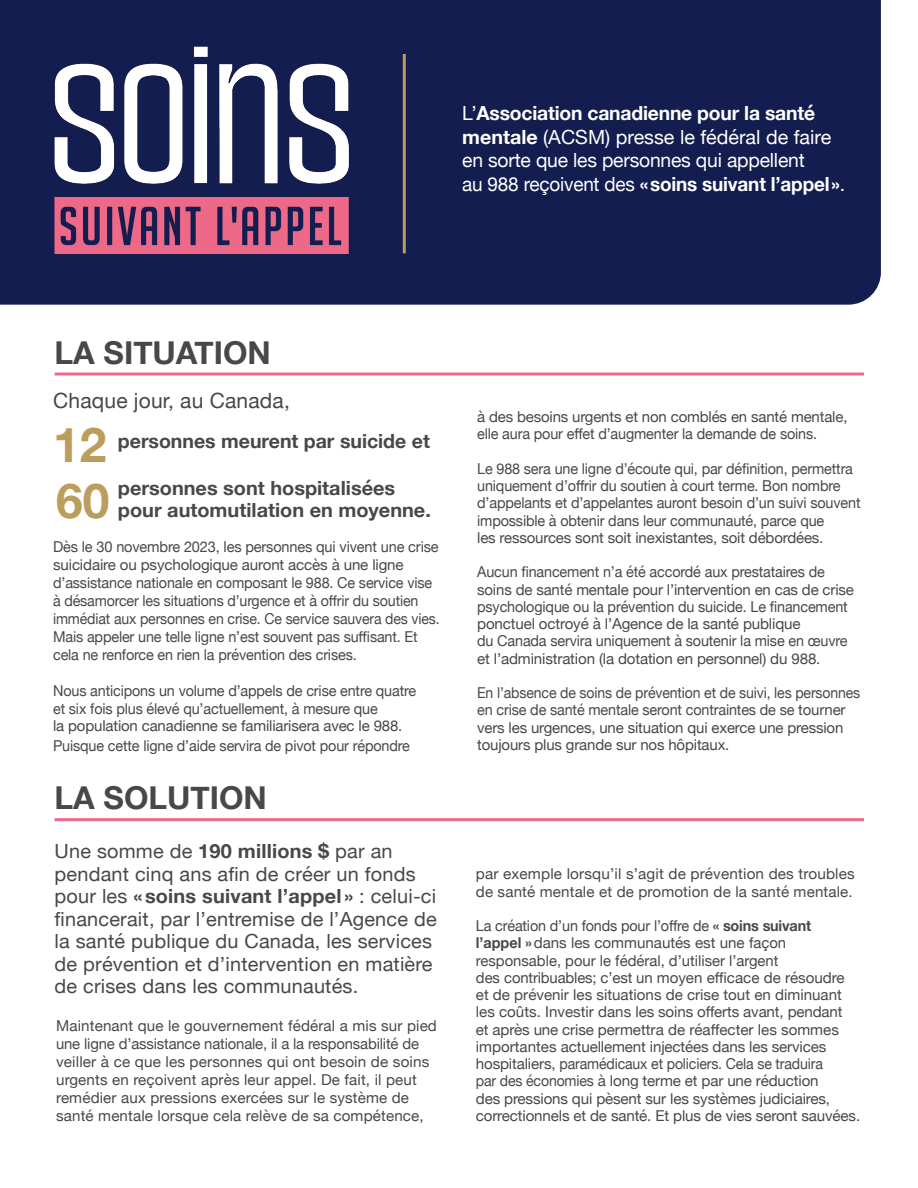
<style>
.page{position:relative;width:918px;height:1188px;background:#fff}
.page>*{position:absolute;margin:0;border:0;box-sizing:border-box;transform-origin:0 0}
.t1{font:700 48px "Helvetica Neue";color:#bb9d5c}
.t2{font:700 31.5px "Helvetica Neue";color:#46484a}
.t3{font:21px "Helvetica Neue";letter-spacing:.01em;color:#46484a}
.t4{font:19.5px/22.5px "Helvetica Neue";letter-spacing:.01em;color:#46484a}
.t5{font:19.5px/23.4px "Helvetica Neue";letter-spacing:-.01em;color:#fff}
.t6{font:700 19.5px/22.5px "Helvetica Neue";color:#46484a}
.t7{font:15px/17.2px "Helvetica Neue";letter-spacing:-.01em;color:#46484a;scale:.96 1}
.t8{font:15px/18px "Helvetica Neue";letter-spacing:-.01em;color:#46484a}
.t9{font:15px/18px "Helvetica Neue";letter-spacing:.01em;color:#46484a}
.t10{font:15px/17.2px "Helvetica Neue";letter-spacing:-.01em;color:#46484a;scale:.94 1}
.s1{font-weight:700}
</style>
<div class="page">
<div style="left:0;top:0;width:881px;height:305px;background:#131d4f"></div>
<img style="left:54px;top:43px;width:310px;height:211px">
<hr style="left:55px;top:373px;width:809px;height:3px;background:#ee6988">
<hr style="left:55px;top:818px;width:809px;height:3px;background:#ee6988">
<hr style="left:403px;top:54px;width:3px;height:199px;background:#bb9d5c">
<p class="t5" style="left:462px;top:103px;width:384px">L’<span class="s1">Association canadienne pour la santé mentale</span> (ACSM) presse le fédéral de faire en sorte que les personnes qui appellent<br>au 988 reçoivent des <span class="s1">«soins suivant l’appel»</span>.</p>
<p class="t2" style="left:55px;top:328px;width:218px">LA SITUATION</p>
<p class="t3" style="left:53px;top:386px;width:238px">Chaque jour, au Canada,</p>
<p class="t1" style="left:53px;top:407px;width:55px">12</p>
<p class="t1" style="left:56px;top:463px;width:55px">60</p>
<p class="t6" style="left:118px;top:430px;width:313px">personnes meurent par suicide et</p>
<p class="t6" style="left:118px;top:477px;width:315px">personnes sont hospitalisées pour automutilation en moyenne.</p>
<p class="t8" style="left:53px;top:539px;width:388px">Dès le 30 novembre 2023, les personnes qui vivent une crise suicidaire ou psychologique auront accès à une ligne d’assistance nationale en composant le 988. Ce service vise à désamorcer les situations d’urgence et à offrir du soutien immédiat aux personnes en crise. Ce service sauvera des vies.<br>Mais appeler une telle ligne n’est souvent pas suffisant. Et cela ne renforce en rien la prévention des crises.</p>
<p class="t7" style="left:53px;top:683px;width:380px;line-height:17.7px">Nous anticipons un volume d’appels de crise entre quatre et six fois plus élevé qu’actuellement, à mesure que<br>la population canadienne se familiarisera avec le 988.</p>
<p class="t7" style="left:53px;top:738px;width:373px">Puisque cette ligne d’aide servira de pivot pour répondre</p>
<p class="t2" style="left:55px;top:773px;width:214px">LA SOLUTION</p>
<p class="t4" style="left:55px;top:841px;width:384px">Une somme de <span class="s1">190 millions $</span> par an pendant cinq ans afin de créer un fonds pour les <span class="s1">« soins suivant l’appel »</span> : celui-ci financerait, par l’entremise de l’Agence de la santé publique du Canada, les services de prévention et d’intervention en matière de crises dans les communautés.</p>
<p class="t9" style="left:56px;top:1018px;width:382px">Maintenant que le gouvernement fédéral a mis sur pied une ligne d’assistance nationale, il a la responsabilité de veiller à ce que les personnes qui ont besoin de soins urgents en reçoivent après leur appel. De fait, il peut remédier aux pressions exercées sur le système de santé mentale lorsque cela relève de sa compétence,</p>
<p class="t8" style="left:477px;top:409px;width:372px;line-height:17.2px">à des besoins urgents et non comblés en santé mentale, elle aura pour effet d’augmenter la demande de soins.</p>
<p class="t7" style="left:477px;top:461px;width:401px">Le 988 sera une ligne d’écoute qui, par définition, permettra uniquement d’offrir du soutien à court terme. Bon nombre d’appelants et d’appelantes auront besoin d’un suivi souvent impossible à obtenir dans leur communauté, parce que<br>les ressources sont soit inexistantes, soit débordées.</p>
<p class="t7" style="left:477px;top:564px;width:394px">Aucun financement n’a été accordé aux prestataires de soins de santé mentale pour l’intervention en cas de crise psychologique ou la prévention du suicide. Le financement ponctuel octroyé à l’Agence de la santé publique<br>du Canada servira uniquement à soutenir la mise en œuvre et l’administration (la dotation en personnel) du 988.</p>
<p class="t10" style="left:477px;top:685px;width:409px">En l’absence de soins de prévention et de suivi, les personnes en crise de santé mentale seront contraintes de se tourner vers les urgences, une situation qui exerce une pression toujours plus grande sur nos hôpitaux.</p>
<p class="t9" style="left:476px;top:865px;width:380px">par exemple lorsqu’il s’agit de prévention des troubles de santé mentale et de promotion de la santé mentale.</p>
<p class="t7" style="left:476px;top:918px;width:402px">La création d’un fonds pour l’offre de <span class="s1">« soins suivant l’appel »</span>dans les communautés est une façon responsable, pour le fédéral, d’utiliser l’argent<br>des contribuables; c’est un moyen efficace de résoudre et de prévenir les situations de crise tout en diminuant les coûts. Investir dans les soins offerts avant, pendant<br>et après une crise permettra de réaffecter les sommes importantes actuellement injectées dans les services hospitaliers, paramédicaux et policiers. Cela se traduira<br>par des économies à long terme et par une réduction<br>des pressions qui pèsent sur les systèmes judiciaires, correctionnels et de santé. Et plus de vies seront sauvées.</p>
</div>
